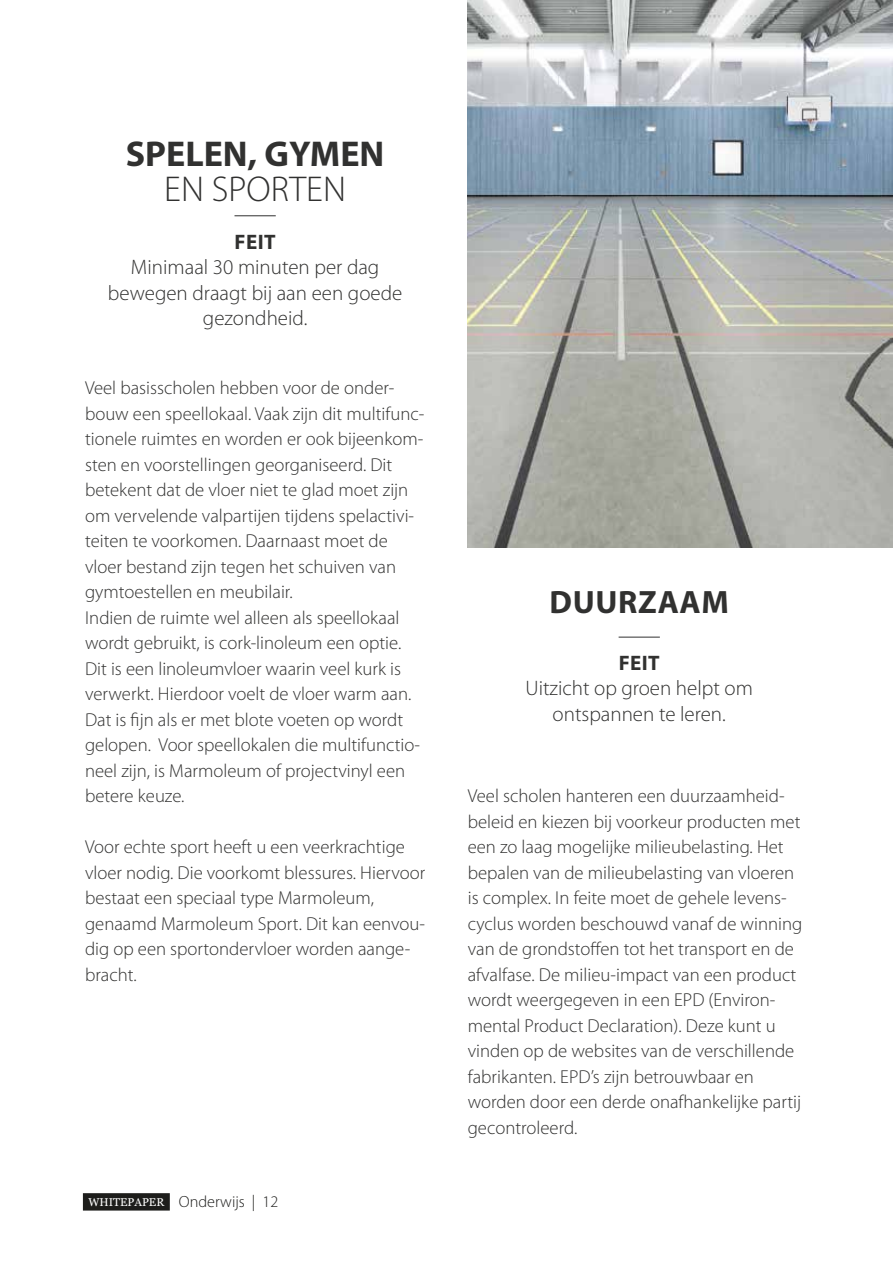
<style>
.page{position:relative;width:893px;height:1263px;background:#fff}
.page>*{position:absolute;margin:0;border:0;box-sizing:border-box;transform-origin:0 0}
.t1{font:700 36px "Myriad Pro";color:#313130}
.t2{font:300 36px "Myriad Pro";color:#313130}
.titel{font:700 32.4px "Myriad Pro";letter-spacing:.02em;color:#313130}
.feitje{font:300 21px/25.5px "Myriad Pro";color:#313130;text-align:center}
.feitje-2{font:700 21px "Myriad Pro";letter-spacing:.02em;color:#313130}
.brood{font:300 18.75px/25.5px "Myriad Pro";color:#313130}
.t3{font:300 16.2px "Myriad Pro";color:#1d1d1b}
.s1{font-family:"Georgia";font-weight:400;font-size:11.4px;color:#fff}
</style>
<div class="page">
<hr style="left:234px;top:215px;width:42px;height:1px;background:#313130">
<hr style="left:619px;top:637px;width:41px;height:1px;background:#313130">
<img style="left:468px;top:0;width:425px;height:547px">
<div style="left:83px;top:1193px;width:87px;height:17px;background:#1d1d1b"></div>
<p class="t1" style="left:126px;top:134px;width:260px">SPELEN, GYMEN</p>
<p class="t2" style="left:164px;top:169px;width:183px">EN SPORTEN</p>
<p class="feitje-2" style="left:235px;top:230px;width:43px">FEIT</p>
<p class="feitje" style="left:108px;top:255px;width:296px">Minimaal 30 minuten per dag bewegen draagt bij aan een goede gezondheid.</p>
<p class="brood" style="left:85px;top:375px;width:341px">Veel basisscholen hebben voor de onder&shy;bouw een speellokaal. Vaak zijn dit multifunc&shy;tionele ruimtes en worden er ook bijeenkom&shy;sten en voorstellingen georganiseerd. Dit betekent dat de vloer niet te glad moet zijn om vervelende valpartijen tijdens spelactivi&shy;teiten te voorkomen. Daarnaast moet de vloer bestand zijn tegen het schuiven van gymtoestellen en meubilair.</p>
<p class="brood" style="left:85px;top:605px;width:337px">Indien de ruimte wel alleen als speellokaal wordt gebruikt, is cork-linoleum een optie.<br>Dit is een linoleumvloer waarin veel kurk is verwerkt. Hierdoor voelt de vloer warm aan.<br>Dat is fijn als er met blote voeten op wordt gelopen. Voor speellokalen die multifunctio&shy;neel zijn, is Marmoleum of projectvinyl een betere keuze.</p>
<p class="brood" style="left:85px;top:834px;width:342px">Voor echte sport heeft u een veerkrachtige vloer nodig. Die voorkomt blessures. Hiervoor bestaat een speciaal type Marmoleum, genaamd Marmoleum Sport. Dit kan eenvou&shy;dig op een sportondervloer worden aange&shy;bracht.</p>
<p class="t3" style="left:88px;top:1192px;width:191px"><span class="s1">WHITEPAPER</span> Onderwijs | 12</p>
<p class="titel" style="left:550px;top:584px;width:181px">DUURZAAM</p>
<p class="feitje-2" style="left:619px;top:651px;width:43px">FEIT</p>
<p class="feitje" style="left:526px;top:676px;width:229px">Uitzicht op groen helpt om ontspannen te leren.</p>
<p class="brood" style="left:468px;top:783px;width:336px">Veel scholen hanteren een duurzaamheid&shy;beleid en kiezen bij voorkeur producten met een zo laag mogelijke milieubelasting. Het bepalen van de milieubelasting van vloeren is complex. In feite moet de gehele levens&shy;cyclus worden beschouwd vanaf de winning van de grondstoffen tot het transport en de afvalfase. De milieu-impact van een product wordt weergegeven in een EPD (Environ&shy;mental Product Declaration). Deze kunt u vinden op de websites van de verschillende fabrikanten. EPD’s zijn betrouwbaar en worden door een derde onafhankelijke partij gecontroleerd.</p>
</div>
